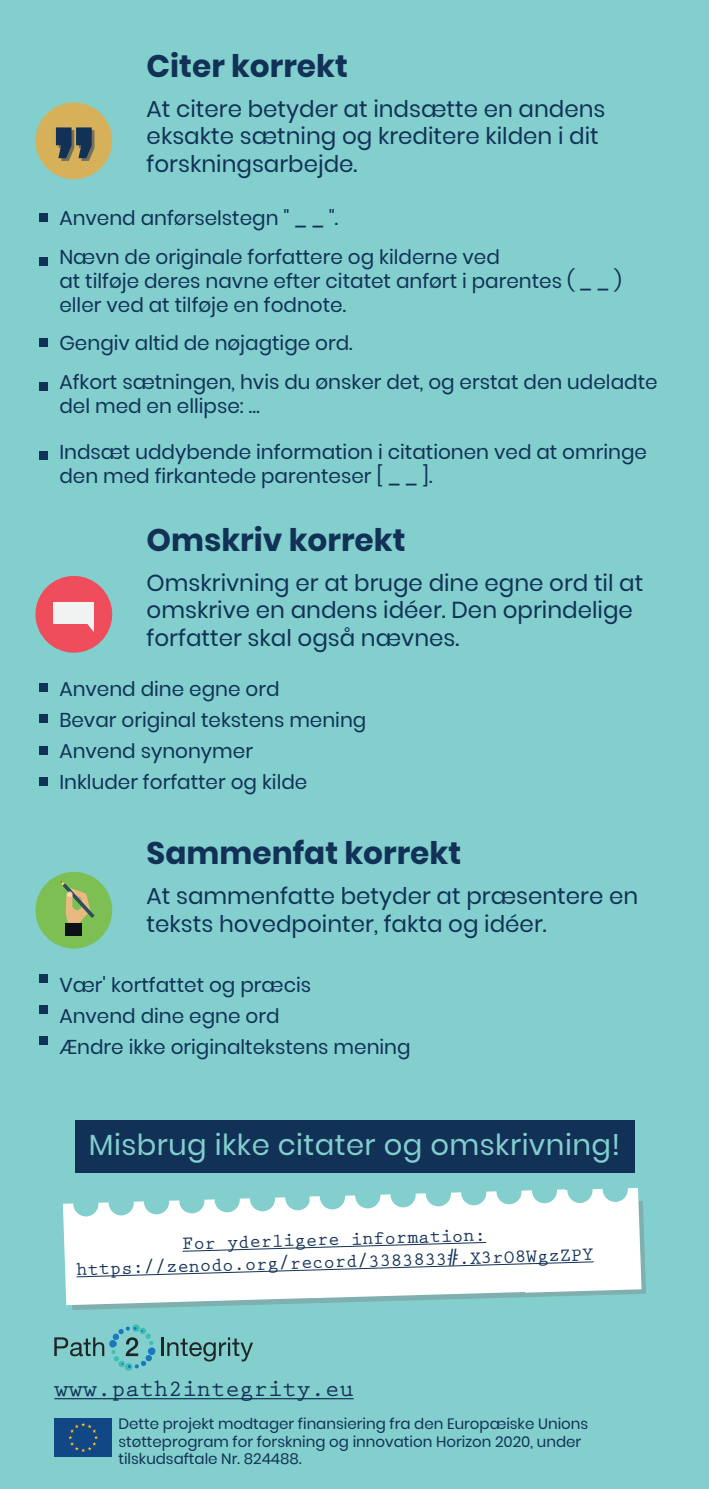
<style>
.page{position:relative;width:709px;height:1489px;background:#fff}
.page>*{position:absolute;margin:0;border:0;box-sizing:border-box;transform-origin:0 0}
.t1{font:700 31.25px "Poppins";color:#123157}
.t2{font:29px "Poppins";letter-spacing:.015em;color:#82cfcd}
.t3{font:700 23.75px "Prestige Elite Std";color:#123157}
.t4{font:23px/27.5px "Poppins";color:#123157}
.t5{font:20px/31px "Poppins";color:#123157}
.t6{font:700 18.75px/22.5px "Prestige Elite Std";color:#123157;text-align:center}
.t7{font:15px/17.5px "Poppins";color:#123157}
</style>
<div class="page">
<div style="left:0;top:0;width:709px;height:1488px;background:#82cfcd"></div>
<div style="left:39px;top:213px;width:8px;height:8px;background:#123157"></div>
<div style="left:39px;top:257px;width:8px;height:8px;background:#123157"></div>
<div style="left:39px;top:338px;width:8px;height:8px;background:#123157"></div>
<div style="left:39px;top:382px;width:8px;height:8px;background:#123157"></div>
<div style="left:39px;top:452px;width:8px;height:8px;background:#123157"></div>
<div style="left:35px;top:102px;width:77px;height:77px;background:#d6b159;border-radius:50%"></div>
<svg style="left:56px;top:127px;width:38px;height:34px"></svg>
<div style="left:39px;top:683px;width:8px;height:8px;background:#123157"></div>
<div style="left:39px;top:714px;width:8px;height:9px;background:#123157"></div>
<div style="left:39px;top:746px;width:8px;height:8px;background:#123157"></div>
<div style="left:39px;top:777px;width:8px;height:8px;background:#123157"></div>
<div style="left:35px;top:576px;width:77px;height:76px;background:#ef4c5c;border-radius:50%"></div>
<div style="left:54px;top:601px;width:40px;height:22px;background:#f1f3f2"></div>
<svg style="left:87px;top:623px;width:7px;height:9px"></svg>
<div style="left:39px;top:974px;width:8px;height:8px;background:#123157"></div>
<div style="left:39px;top:1005px;width:8px;height:8px;background:#123157"></div>
<div style="left:39px;top:1036px;width:8px;height:8px;background:#123157"></div>
<div style="left:35px;top:871px;width:77px;height:77px;background:#7ebf53;border-radius:50%"></div>
<svg style="left:61px;top:881px;width:33px;height:41px"></svg>
<div style="left:66px;top:922px;width:16px;height:13px;background:#0d1014"></div>
<div style="left:74px;top:1120px;width:560px;height:52px;background:#123157"></div>
<div style="left:54px;top:1418px;width:58px;height:38px;background:#114784"></div>
<svg style="left:68px;top:1422px;width:30px;height:29px"></svg>
<hr style="left:54px;top:1397px;width:300px;height:2px;background:#123157">
<svg style="left:161px;top:1337px;width:92px;height:24px"></svg>
<svg style="left:54px;top:1324px;width:101px;height:46px"></svg>
<svg style="left:69px;top:1201px;width:577px;height:108px"></svg>
<svg style="left:63px;top:1188px;width:578px;height:116px"></svg>
<h1 class="t1" style="left:147px;top:48px;width:203px">Citer korrekt</h1>
<p class="t4" style="left:147px;top:95px;width:460px">At citere betyder at indsætte en andens eksakte sætning og kreditere kilden i dit forskningsarbejde.</p>
<p class="t5" style="left:59px;top:199px;width:442px;line-height:38.5px">Anvend anførselstegn " _ _ ".<br>Nævn de originale forfattere og kilderne ved</p>
<p class="t5" style="left:59px;top:269px;width:564px;line-height:24px">at tilføje deres navne efter citatet anført i parentes ( _ _ ) eller ved at tilføje en fodnote.</p>
<p class="t5" style="left:59px;top:324px;width:599px;line-height:38.8px">Gengiv altid de nøjagtige ord.<br>Afkort sætningen, hvis du ønsker det, og erstat den udeladte</p>
<p class="t5" style="left:59px;top:390px;width:202px">del med en ellipse: …</p>
<p class="t5" style="left:59px;top:439px;width:589px;line-height:24px">Indsæt uddybende information i citationen ved at omringe den med firkantede parenteser [ _ _ ].</p>
<h1 class="t1" style="left:147px;top:521px;width:260px">Omskriv korrekt</h1>
<p class="t4" style="left:147px;top:569px;width:498px">Omskrivning er at bruge dine egne ord til at omskrive en andens idéer. Den oprindelige forfatter skal også nævnes.</p>
<p class="t5" style="left:59px;top:673px;width:308px">Anvend dine egne ord<br>Bevar original tekstens mening<br>Anvend synonymer<br>Inkluder forfatter og kilde</p>
<h1 class="t1" style="left:147px;top:835px;width:316px">Sammenfat korrekt</h1>
<p class="t4" style="left:147px;top:882px;width:493px">At sammenfatte betyder at præsentere en teksts hovedpointer, fakta og idéer.</p>
<p class="t5" style="left:59px;top:969px;width:353px">Vær' kortfattet og præcis<br>Anvend dine egne ord<br>Ændre ikke originaltekstens mening</p>
<h2 class="t2" style="left:89px;top:1128px;width:532px">Misbrug ikke citater og omskrivning!</h2>
<p class="t6" style="left:75px;top:1237px;width:519px;rotate:-2deg">For yderligere information: https://zenodo.org/record/3383833#.X3rO8WgzZPY</p>
<p class="t3" style="left:54px;top:1375px;width:301px">www.path2integrity.eu</p>
<p class="t7" style="left:118px;top:1415px;width:471px">Dette projekt modtager finansiering fra den Europæiske Unions støtteprogram for forskning og innovation Horizon 2020, under tilskudsaftale Nr. 824488.</p>
</div>
